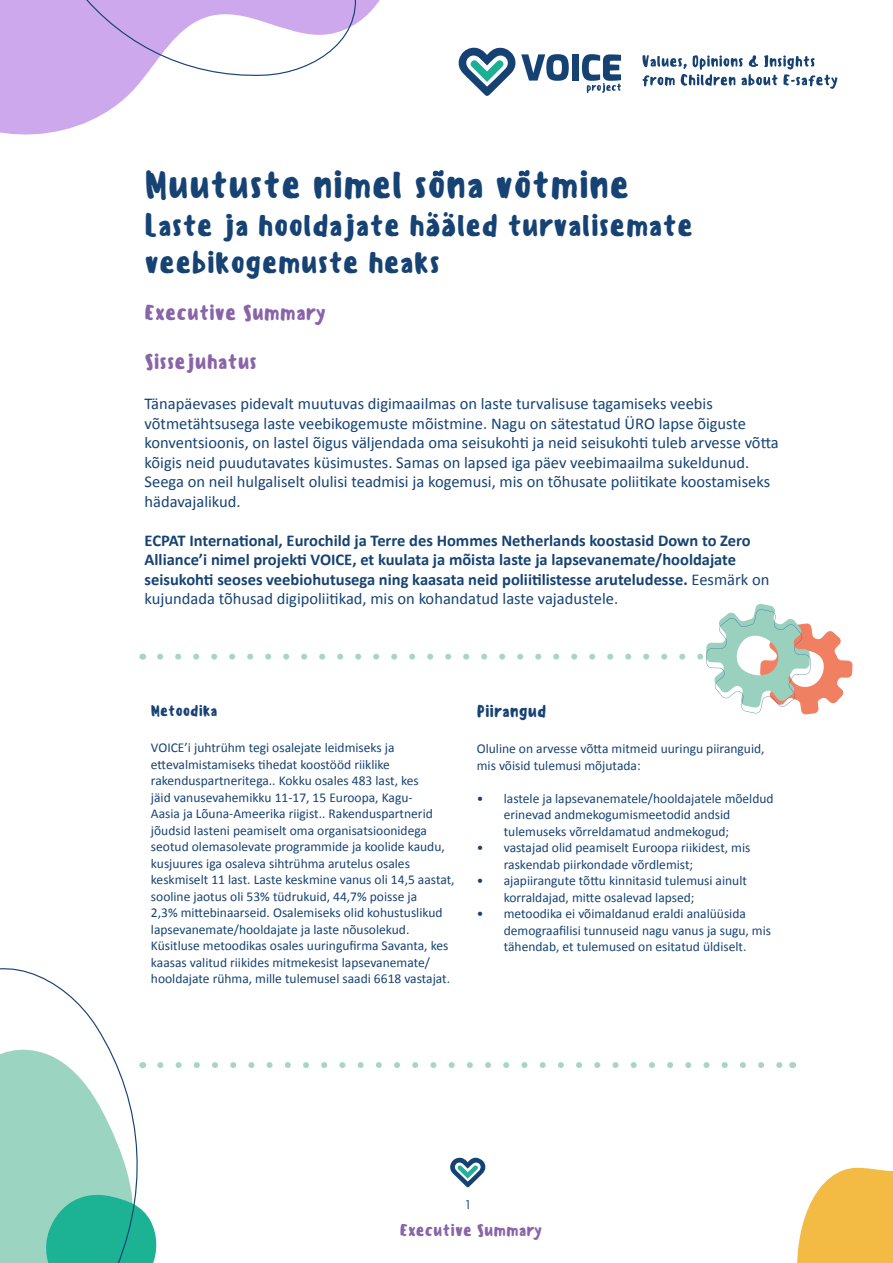
<style>
.page{position:relative;width:893px;height:1263px;background:#fff}
.page>*{position:absolute;margin:0;border:0;box-sizing:border-box;transform-origin:0 0}
.t1{font:500 37.5px "Sensei";color:#164373}
.t2{font:500 30px/37.5px "Sensei";color:#164373}
.t3{font:500 21px "Sensei";color:#8a64a8}
.t4{font:16.5px/19.5px "Calibri";color:#164373}
.t5{font:700 16.5px/19.5px "Calibri";color:#164373}
.t6{font:500 16.5px "Sensei";color:#8a64a8}
.t7{font:500 16.5px "Sensei";color:#164373}
.t8{font:500 15px "Sensei";color:#164373}
.t9{font:13.5px/16.5px "Calibri";color:#164373}
.t10{font:12px "Exo";color:#144272}
.s1{font-weight:400}
</style>
<div class="page">
<svg style="left:0;top:0;width:380px;height:135px"></svg>
<svg style="left:0;top:0;width:371px;height:90px"></svg>
<svg style="left:459px;top:48px;width:110px;height:48px"></svg>
<div style="left:572px;top:54px;width:7px;height:27px;background:#154273"></div>
<svg style="left:582px;top:54px;width:39px;height:39px"></svg>
<svg style="left:642px;top:55px;width:196px;height:34px"></svg>
<svg style="left:0;top:1046px;width:783px;height:217px"></svg>
<svg style="left:792px;top:1062px;width:101px;height:201px"></svg>
<svg style="left:160px;top:603px;width:693px;height:112px"></svg>
<svg style="left:519px;top:170px;width:10px;height:6px"></svg>
<svg style="left:433px;top:170px;width:11px;height:6px"></svg>
<h1 class="t1" style="left:145px;top:160px;width:486px">Muutuste nimel sona votmine</h1>
<h2 class="t2" style="left:145px;top:206px;width:550px">Laste ja hooldajate hääled turvalisemate veebikogemuste heaks</h2>
<h3 class="t3" style="left:145px;top:298px;width:183px">Executive Summary</h3>
<h3 class="t3" style="left:145px;top:347px;width:114px">Sissejuhatus</h3>
<p class="t4" style="left:145px;top:393px;width:636px">Tänapäevases pidevalt muutuvas digimaailmas on laste turvalisuse tagamiseks veebis võtmetähtsusega laste veebikogemuste mõistmine. Nagu on sätestatud ÜRO lapse õiguste konventsioonis, on lastel õigus väljendada oma seisukohti ja neid seisukohti tuleb arvesse võtta kõigis neid puudutavates küsimustes. Samas on lapsed iga päev veebimaailma sukeldunud.<br>Seega on neil hulgaliselt olulisi teadmisi ja kogemusi, mis on tõhusate poliitikate koostamiseks hädavajalikud.</p>
<p class="t5" style="left:145px;top:530px;width:626px">ECPAT International, Eurochild ja Terre des Hommes Netherlands koostasid Down to Zero Alliance’i nimel projekti VOICE, et kuulata ja mõista laste ja lapsevanemate/hooldajate seisukohti seoses veebiohutusega ning kaasata neid poliitilistesse aruteludesse. <span class="s1">Eesmärk on kujundada tõhusad digipoliitikad, mis on kohandatud laste vajadustele.</span></p>
<p class="t8" style="left:151px;top:701px;width:68px">Metoodika</p>
<p class="t9" style="left:151px;top:739px;width:305px">VOICE’i juhtrühm tegi osalejate leidmiseks ja ettevalmistamiseks tihedat koostööd riiklike rakenduspartneritega.. Kokku osales 483 last, kes<br>jäid vanusevahemikku 11-17, 15 Euroopa, Kagu-<br>Aasia ja Lõuna-Ameerika riigist.. Rakenduspartnerid jõudsid lasteni peamiselt oma organisatsioonidega seotud olemasolevate programmide ja koolide kaudu, kusjuures iga osaleva sihtrühma arutelus osales keskmiselt 11 last. Laste keskmine vanus oli 14,5 aastat, sooline jaotus oli 53% tüdrukuid, 44,7% poisse ja<br>2,3% mittebinaarseid. Osalemiseks olid kohustuslikud lapsevanemate/hooldajate ja laste nõusolekud.<br>Küsitluse metoodikas osales uuringufirma Savanta, kes kaasas valitud riikides mitmekesist lapsevanemate/ hooldajate rühma, mille tulemusel saadi 6618 vastajat.</p>
<p class="t7" style="left:477px;top:700px;width:71px">Piirangud</p>
<p class="t9" style="left:477px;top:740px;width:289px">Oluline on arvesse võtta mitmeid uuringu piiranguid, mis võisid tulemusi mõjutada:</p>
<p class="t9" style="left:504px;top:789px;width:271px;text-indent:-27px">• lastele ja lapsevanematele/hooldajatele mõeldud erinevad andmekogumismeetodid andsid tulemuseks võrreldamatud andmekogud;</p>
<p class="t9" style="left:504px;top:839px;width:248px;text-indent:-27px">• vastajad olid peamiselt Euroopa riikidest, mis raskendab piirkondade võrdlemist;</p>
<p class="t9" style="left:504px;top:872px;width:245px;text-indent:-27px">• ajapiirangute tõttu kinnitasid tulemusi ainult korraldajad, mitte osalevad lapsed;</p>
<p class="t9" style="left:504px;top:905px;width:269px;text-indent:-27px">• metoodika ei võimaldanud eraldi analüüsida demograafilisi tunnuseid nagu vanus ja sugu, mis tähendab, et tulemused on esitatud üldiselt.</p>
<p class="t10" style="left:466px;top:1196px;width:6px">1</p>
<p class="t6" style="left:400px;top:1219px;width:144px">Executive Summary</p>
</div>
